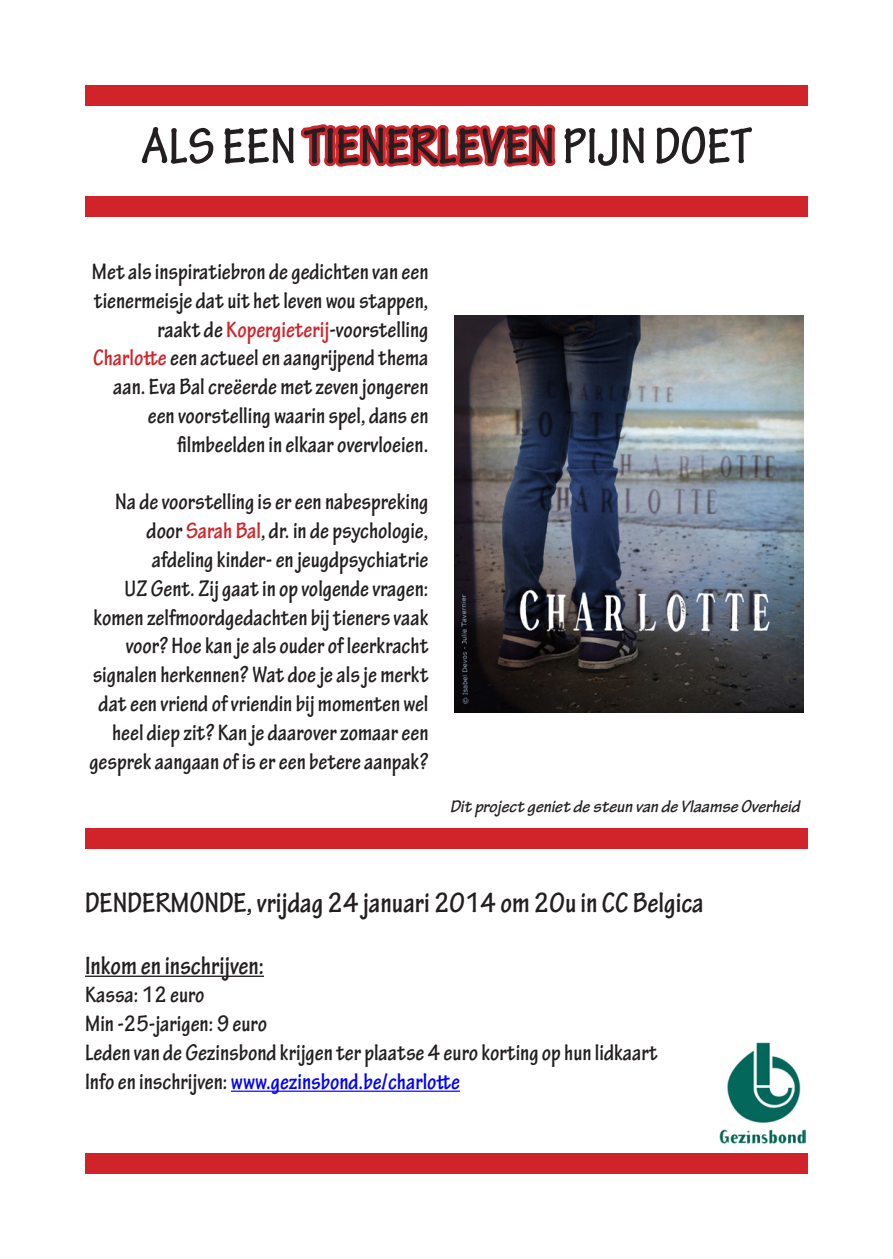
<style>
.page{position:relative;width:893px;height:1259px;background:#fff}
.page>*{position:absolute;margin:0;border:0;box-sizing:border-box;transform-origin:0 0}
.t1{font:700 condensed 54px "Tekton Pro";color:#231f20}
.Standaard{font:700 condensed 30px "Tekton Pro";color:#231f20}
.Standaard-2{font:700 condensed 27px "Tekton Pro";color:#231f20}
.Standaard-3{font:700 condensed 24px/28.8px "Tekton Pro";color:#231f20;text-align:right}
.t2{font:italic 700 18px "Tekton Pro";color:#231f20}
.s1{color:#d1232a}
.s2{color:#00f}
</style>
<div class="page">
<svg style="left:298px;top:105px;width:260px;height:62px"></svg>
<hr style="left:85px;top:975px;width:179px;height:2px;background:#231f20">
<hr style="left:231px;top:1090px;width:229px;height:1px;background:#00f">
<div style="left:85px;top:85px;width:723px;height:20px;background:#d1232a"></div>
<div style="left:85px;top:1153px;width:723px;height:21px;background:#d1232a"></div>
<div style="left:85px;top:196px;width:723px;height:21px;background:#d1232a"></div>
<div style="left:85px;top:828px;width:723px;height:21px;background:#d1232a"></div>
<img style="left:719px;top:1042px;width:87px;height:102px">
<img style="left:454px;top:315px;width:350px;height:397px">
<p class="t1" style="left:142px;top:114px;width:611px">ALS EEN TIENERLEVEN PIJN DOET</p>
<p class="Standaard-3" style="left:92px;top:257px;width:338px">Met als inspiratiebron de gedichten van een tienermeisje dat uit het leven wou stappen, raakt de <span class="s1">Kopergieterij</span>-voorstelling <span class="s1">Charlotte</span> een actueel en aangrijpend thema aan. Eva Bal creëerde met zeven jongeren een voorstelling waarin spel, dans en filmbeelden in elkaar overvloeien.</p>
<p class="Standaard-3" style="left:89px;top:488px;width:341px">Na de voorstelling is er een nabespreking door <span class="s1">Sarah Bal</span>, dr. in de psychologie, afdeling kinder- en jeugdpsychiatrie<br>UZ Gent. Zij gaat in op volgende vragen: komen zelfmoordgedachten bij tieners vaak voor? Hoe kan je als ouder of leerkracht signalen herkennen? Wat doe je als je merkt dat een vriend of vriendin bij momenten wel heel diep zit? Kan je daarover zomaar een gesprek aangaan of is er een betere aanpak?</p>
<p class="t2" style="left:450px;top:796px;width:351px">Dit project geniet de steun van de Vlaamse Overheid</p>
<p class="Standaard" style="left:85px;top:885px;width:620px">DENDERMONDE, vrijdag 24 januari 2014 om 20u in CC Belgica</p>
<p class="Standaard-2" style="left:85px;top:949px;width:180px">Inkom en inschrijven:</p>
<p class="Standaard-3" style="left:85px;top:981px;width:183px;text-align:left">Kassa: 12 euro<br>Min -25-jarigen: 9 euro</p>
<p class="Standaard-3" style="left:85px;top:1038px;width:574px;text-align:left">Leden van de Gezinsbond krijgen ter plaatse 4 euro korting op hun lidkaart<br>Info en inschrijven: <span class="s2">www.gezinsbond.be/charlotte</span></p>
</div>
